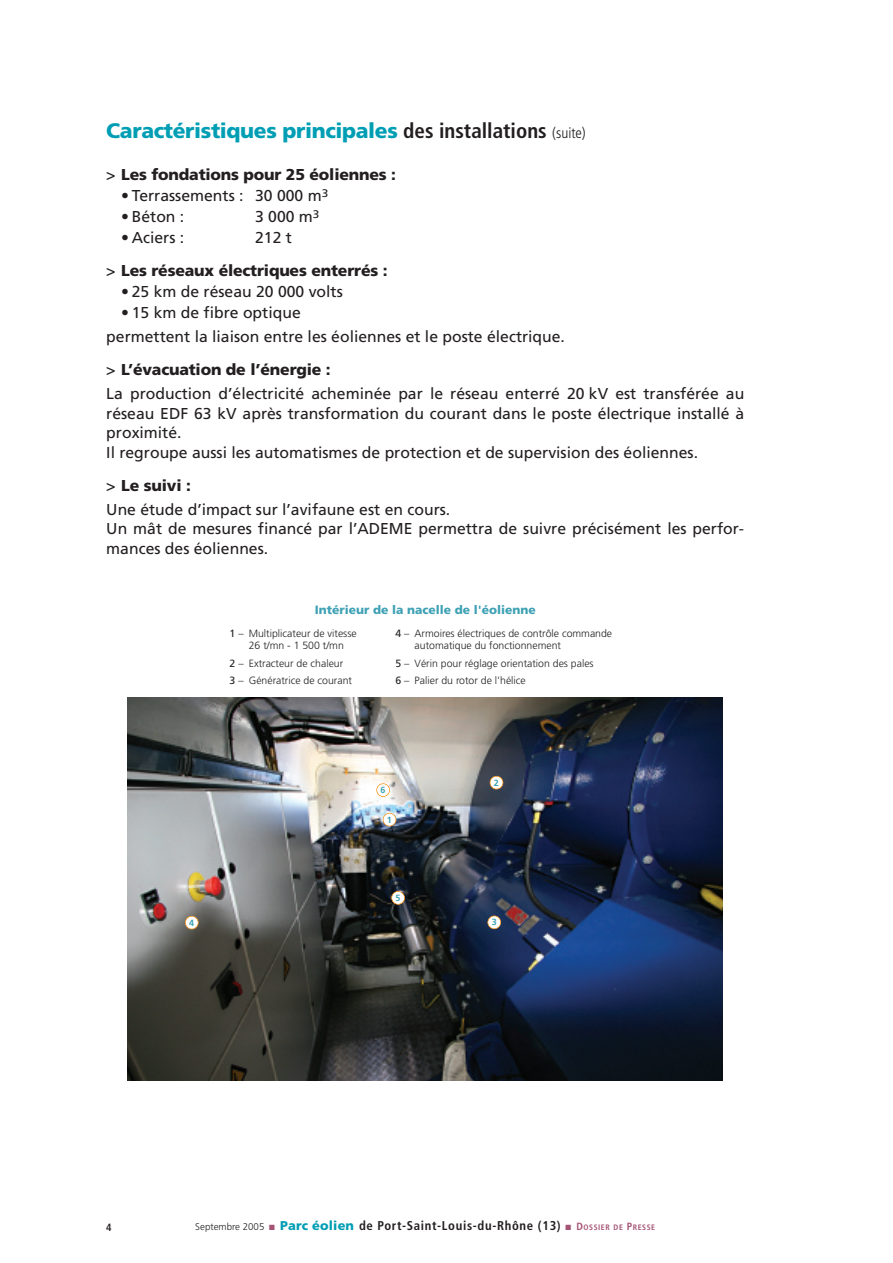
<style>
.page{position:relative;width:893px;height:1263px;background:#fff}
.page>*{position:absolute;margin:0;border:0;box-sizing:border-box;transform-origin:0 0}
.t1{font:900 21px "Frutiger";letter-spacing:-.02em;color:#009eb4}
.t2{font:15.75px/24px "Frutiger";color:#231f20}
.t3{font:900 15.75px/33px "Frutiger";letter-spacing:-.01em;color:#231f20}
.t4{font:700 condensed 12.75px "Frutiger";letter-spacing:.05em;color:#231f20}
.t5{font:900 12px "Frutiger";color:#3ea1b4}
.t6{font:300 10.5px/12.8px "Frutiger";color:#231f20}
.t7{font:700 condensed 10.5px "Frutiger";color:#231f20}
.t8{font:700 9px "Frutiger";color:#3ea1b4}
.s1{font-weight:700;font-stretch:condensed;color:#231f20}
.s2{font-weight:300;font-stretch:condensed;font-size:15px;color:#231f20}
.s3{font-weight:400}
.s4{font-weight:900}
.s5{font-weight:300;font-stretch:normal;font-size:9.75px}
.s6{color:#a45475}
.s7{font-weight:900;font-stretch:normal;color:#009eb4}
.s8{font-size:10.5px;color:#a45475}
.s9{font-size:7.8px;color:#a45475}
</style>
<div class="page">
<img style="left:128px;top:697px;width:595px;height:383px">
<div style="left:383px;top:813px;width:13px;height:13px;background:#fff;border-radius:50%"></div>
<div style="left:383px;top:813px;width:13px;height:13px;border:2px solid #f7931d;border-radius:50%"></div>
<div style="left:377px;top:784px;width:13px;height:12px;background:#fff;border-radius:50%"></div>
<div style="left:376px;top:783px;width:14px;height:14px;border:2px solid #f7931d;border-radius:50%"></div>
<div style="left:490px;top:776px;width:13px;height:13px;background:#fff;border-radius:50%"></div>
<div style="left:490px;top:776px;width:13px;height:13px;border:2px solid #f7931d;border-radius:50%"></div>
<div style="left:488px;top:916px;width:13px;height:13px;background:#fff;border-radius:50%"></div>
<div style="left:487px;top:915px;width:14px;height:14px;border:2px solid #f7931d;border-radius:50%"></div>
<div style="left:185px;top:916px;width:13px;height:13px;background:#fff;border-radius:50%"></div>
<div style="left:185px;top:916px;width:14px;height:13px;border:2px solid #f7931d;border-radius:50%"></div>
<div style="left:392px;top:891px;width:13px;height:13px;background:#fff;border-radius:50%"></div>
<div style="left:391px;top:891px;width:14px;height:14px;border:2px solid #f7931d;border-radius:50%"></div>
<h1 class="t1" style="left:106px;top:123px;width:481px">Caractéristiques principales <span class="s1">des installations</span> <span class="s2">(suite)</span></h1>
<p class="t3" style="left:106px;top:160px;width:291px"><span class="s3">&gt;</span> Les fondations pour 25 éoliennes :</p>
<p class="t2" style="left:121px;top:185px;width:209px">• Terrassements : 30 000 m<sup>3</sup></p>
<p class="t2" style="left:121px;top:206px;width:65px">• Béton :</p>
<p class="t2" style="left:255px;top:206px;width:66px">3 000 m<sup>3</sup></p>
<p class="t2" style="left:121px;top:227px;width:65px">• Aciers :</p>
<p class="t3" style="left:106px;top:223px;width:283px;text-indent:149px"><span class="s3">212 t<br>&gt;</span> Les réseaux électriques enterrés :</p>
<p class="t2" style="left:121px;top:281px;width:223px">• 25 km de réseau 20 000 volts</p>
<p class="t2" style="left:106px;top:302px;width:460px;text-indent:15px">• 15 km de fibre optique<br>permettent la liaison entre les éoliennes et le poste électrique.</p>
<p class="t2" style="left:106px;top:359px;width:639px">&gt; <span class="s4">L’évacuation de l’énergie :<br></span>La production d’électricité acheminée par le réseau enterré 20 kV est transférée au</p>
<p class="t2" style="left:106px;top:405px;width:639px;line-height:19.5px">réseau EDF 63 kV après transformation du courant dans le poste électrique installé à proximité.<br>Il regroupe aussi les automatismes de protection et de supervision des éoliennes.</p>
<p class="t2" style="left:106px;top:475px;width:345px">&gt; <span class="s4">Le suivi :<br></span>Une étude d’impact sur l’avifaune est en cours.</p>
<p class="t2" style="left:106px;top:520px;width:639px;line-height:19.5px">Un mât de mesures financé par l’ADEME permettra de suivre précisément les perfor&shy;mances des éoliennes.</p>
<p class="t5" style="left:315px;top:605px;width:223px">Intérieur de la nacelle de l'éolienne</p>
<p class="t6" style="left:249px;top:627px;width:109px;text-indent:-19px"><span class="s3">1</span> – Multiplicateur de vitesse<br>26 t/mn - 1 500 t/mn</p>
<p class="t6" style="left:230px;top:655px;width:124px;line-height:17.2px"><span class="s3">2</span> – Extracteur de chaleur<br><span class="s3">3</span> – Génératrice de courant</p>
<p class="t6" style="left:415px;top:627px;width:199px;text-indent:-19px"><span class="s3">4</span> – Armoires électriques de contrôle commande automatique du fonctionnement</p>
<p class="t6" style="left:395px;top:655px;width:200px;line-height:17.2px"><span class="s3">5</span> – Vérin pour réglage orientation des pales<br><span class="s3">6</span> – Palier du rotor de l'hélice</p>
<p class="t8" style="left:381px;top:786px;width:7px">6</p>
<p class="t8" style="left:387px;top:816px;width:7px">1</p>
<p class="t8" style="left:396px;top:894px;width:7px">5</p>
<p class="t8" style="left:494px;top:779px;width:7px">2</p>
<p class="t8" style="left:189px;top:919px;width:7px">4</p>
<p class="t8" style="left:492px;top:918px;width:7px">3</p>
<p class="t7" style="left:106px;top:1223px;width:7px">4</p>
<p class="t4" style="left:195px;top:1221px;width:461px"><span class="s5">Septembre 2005</span> <span class="s6">■</span> <span class="s7">Parc éolien</span> de Port-Saint-Louis-du-Rhône (13) <span class="s6">■</span> <span class="s8">D</span><span class="s9">OSSIER DE</span> <span class="s8">P</span><span class="s9">RESSE</span></p>
</div>
